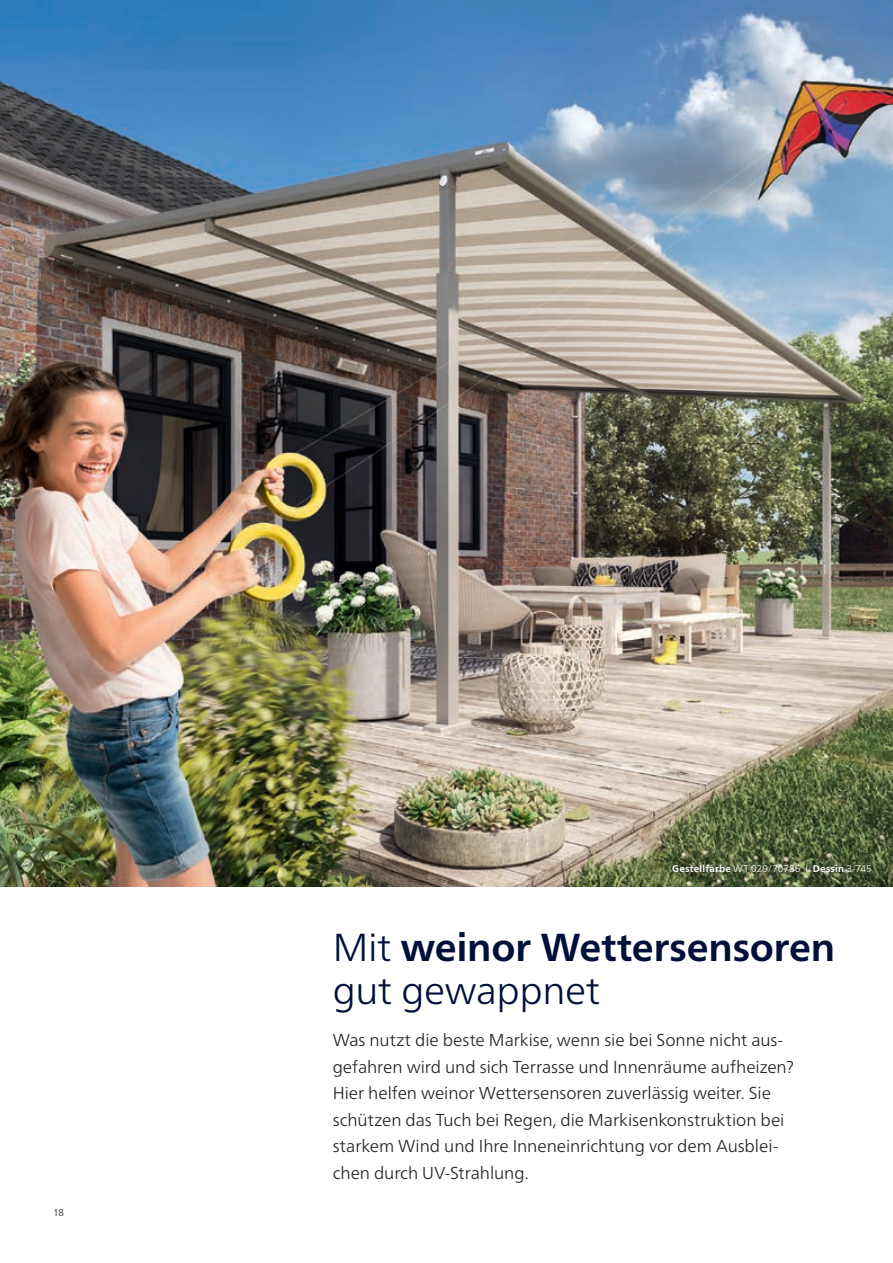
<style>
.page{position:relative;width:893px;height:1263px;background:#fff}
.page>*{position:absolute;margin:0;border:0;box-sizing:border-box;transform-origin:0 0}
._02a_Head_26pt_light{font:700 39px/42.5px "Frutiger Neue LTW1 G";letter-spacing:-.005em;color:#001039}
._03_Einstieg_11_5pt{font:300 17.25px/26.5px "Frutiger Neue LTW1 G";letter-spacing:-.005em;color:#231f20}
._06_Dessin_6_5p_ligh{font:700 9.75px "Frutiger Neue LTW1 G";letter-spacing:.025em;color:#fff}
.t1{font:300 9.75px "Frutiger Neue LTW1 G";color:#231f20}
.s1{font-weight:300}
</style>
<div class="page">
<img style="left:0;top:0;width:893px;height:887px">
<div style="left:666px;top:858px;width:214px;height:23px;background:#231f20;opacity:.54"></div>
<p class="t1" style="left:53px;top:1207px;width:12px">18</p>
<p class="_06_Dessin_6_5p_ligh" style="left:672px;top:862px;width:201px">Gestellfarbe <span class="s1">WT 029/70786 I</span> Dessin <span class="s1">3-745</span></p>
<p class="_02a_Head_26pt_light" style="left:333px;top:926px;width:504px"><span class="s1">Mit</span> weinor Wettersensoren <span class="s1">gut gewappnet</span></p>
<p class="_03_Einstieg_11_5pt" style="left:333px;top:1027px;width:463px">Was nutzt die beste Markise, wenn sie bei Sonne nicht aus&shy;gefahren wird und sich Terrasse und Innenräume aufheizen?<br>Hier helfen weinor Wettersensoren zuverlässig weiter. Sie schützen das Tuch bei Regen, die Markisenkonstruktion bei starkem Wind und Ihre Inneneinrichtung vor dem Ausblei&shy;chen durch UV-Strahlung.</p>
</div>
